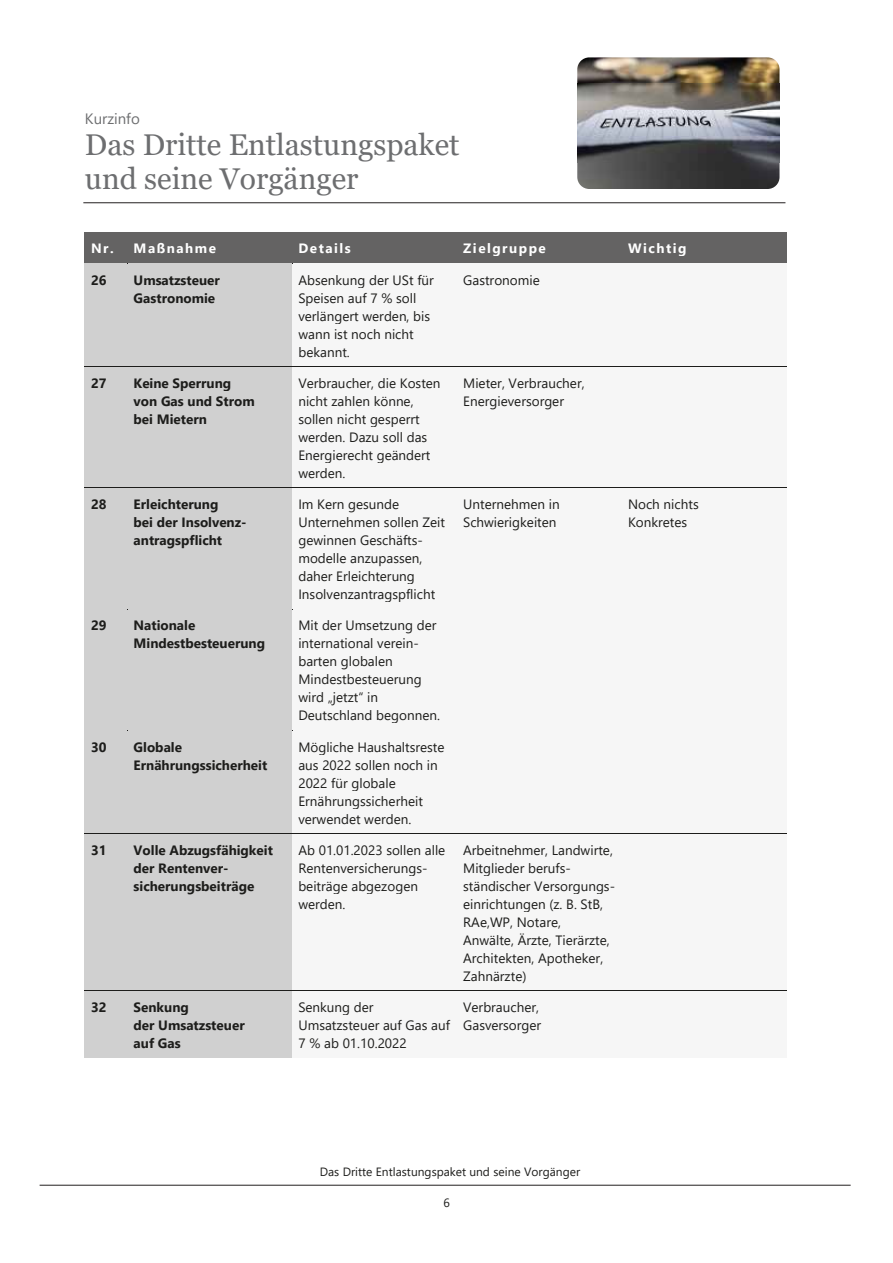
<style>
.page{position:relative;width:893px;height:1263px;background:#fff}
.page>*{position:absolute;margin:0;border:0;box-sizing:border-box;transform-origin:0 0}
.t1{font:30px/34px "Georgia";color:#6d6e70}
.t2{font:15px "Segoe UI";color:#6d6e70}
.t3{font:13.5px/18px "Segoe UI";color:#1d1d1b}
.t4{font:700 13.5px/18px "Segoe UI";color:#1d1d1b}
.t5{font:700 13.5px "Segoe UI";letter-spacing:.115em;color:#fff}
.t6{font:12px "Segoe UI";color:#1d1d1b}
</style>
<div class="page">
<hr style="left:83px;top:202px;width:702px;height:1px;background:#231f20">
<hr style="left:40px;top:1185px;width:810px;height:1px;background:#231f20">
<img style="left:577px;top:57px;width:202px;height:132px">
<div style="left:85px;top:232px;width:42px;height:31px;background:#646363"></div>
<div style="left:127px;top:232px;width:165px;height:31px;background:#646363"></div>
<div style="left:292px;top:232px;width:165px;height:31px;background:#646363"></div>
<div style="left:457px;top:232px;width:165px;height:31px;background:#646363"></div>
<div style="left:622px;top:232px;width:164px;height:31px;background:#646363"></div>
<div style="left:85px;top:264px;width:42px;height:102px;background:#d0d0d0"></div>
<div style="left:127px;top:264px;width:165px;height:102px;background:#d0d0d0"></div>
<div style="left:292px;top:264px;width:165px;height:102px;background:#f6f6f6"></div>
<div style="left:457px;top:264px;width:165px;height:102px;background:#f6f6f6"></div>
<div style="left:622px;top:264px;width:164px;height:102px;background:#f6f6f6"></div>
<hr style="left:85px;top:263px;width:42px;height:1px;background:#1d1d1b">
<hr style="left:127px;top:263px;width:165px;height:1px;background:#1d1d1b">
<hr style="left:292px;top:263px;width:165px;height:1px;background:#1d1d1b">
<hr style="left:457px;top:263px;width:165px;height:1px;background:#1d1d1b">
<hr style="left:622px;top:263px;width:164px;height:1px;background:#1d1d1b">
<div style="left:85px;top:367px;width:42px;height:121px;background:#d0d0d0"></div>
<div style="left:127px;top:367px;width:165px;height:121px;background:#d0d0d0"></div>
<div style="left:292px;top:367px;width:165px;height:121px;background:#f6f6f6"></div>
<div style="left:457px;top:367px;width:165px;height:121px;background:#f6f6f6"></div>
<div style="left:622px;top:367px;width:164px;height:121px;background:#f6f6f6"></div>
<hr style="left:85px;top:366px;width:42px;height:1px;background:#1d1d1b">
<hr style="left:127px;top:366px;width:165px;height:1px;background:#1d1d1b">
<hr style="left:292px;top:366px;width:165px;height:1px;background:#1d1d1b">
<hr style="left:457px;top:366px;width:165px;height:1px;background:#1d1d1b">
<hr style="left:622px;top:366px;width:164px;height:1px;background:#1d1d1b">
<div style="left:85px;top:488px;width:42px;height:121px;background:#d0d0d0"></div>
<div style="left:127px;top:488px;width:165px;height:121px;background:#d0d0d0"></div>
<div style="left:292px;top:488px;width:165px;height:121px;background:#f6f6f6"></div>
<div style="left:457px;top:488px;width:165px;height:121px;background:#f6f6f6"></div>
<div style="left:622px;top:488px;width:164px;height:121px;background:#f6f6f6"></div>
<hr style="left:127px;top:488px;width:165px;height:1px;background:#1d1d1b">
<div style="left:128px;top:488px;width:164px;height:7px;background:#d0d0d0"></div>
<hr style="left:292px;top:488px;width:165px;height:1px;background:#1d1d1b">
<div style="left:293px;top:488px;width:164px;height:7px;background:#f6f6f6"></div>
<div style="left:85px;top:610px;width:42px;height:120px;background:#d0d0d0"></div>
<div style="left:127px;top:610px;width:165px;height:120px;background:#d0d0d0"></div>
<div style="left:292px;top:610px;width:165px;height:120px;background:#f6f6f6"></div>
<div style="left:457px;top:610px;width:165px;height:120px;background:#f6f6f6"></div>
<div style="left:622px;top:610px;width:164px;height:120px;background:#f6f6f6"></div>
<hr style="left:85px;top:609px;width:42px;height:1px;background:#1d1d1b">
<hr style="left:127px;top:609px;width:165px;height:1px;background:#1d1d1b">
<hr style="left:292px;top:609px;width:165px;height:1px;background:#1d1d1b">
<hr style="left:457px;top:609px;width:165px;height:1px;background:#1d1d1b">
<hr style="left:622px;top:609px;width:164px;height:1px;background:#1d1d1b">
<div style="left:85px;top:731px;width:42px;height:102px;background:#d0d0d0"></div>
<div style="left:127px;top:731px;width:165px;height:102px;background:#d0d0d0"></div>
<div style="left:292px;top:731px;width:165px;height:102px;background:#f6f6f6"></div>
<div style="left:457px;top:731px;width:165px;height:102px;background:#f6f6f6"></div>
<div style="left:622px;top:731px;width:164px;height:102px;background:#f6f6f6"></div>
<hr style="left:85px;top:730px;width:42px;height:1px;background:#1d1d1b">
<hr style="left:127px;top:730px;width:165px;height:1px;background:#1d1d1b">
<hr style="left:292px;top:730px;width:165px;height:1px;background:#1d1d1b">
<hr style="left:457px;top:730px;width:165px;height:1px;background:#1d1d1b">
<hr style="left:622px;top:730px;width:164px;height:1px;background:#1d1d1b">
<div style="left:85px;top:834px;width:42px;height:157px;background:#d0d0d0"></div>
<div style="left:127px;top:834px;width:165px;height:157px;background:#d0d0d0"></div>
<div style="left:292px;top:834px;width:165px;height:157px;background:#f6f6f6"></div>
<div style="left:457px;top:834px;width:165px;height:157px;background:#f6f6f6"></div>
<div style="left:622px;top:834px;width:164px;height:157px;background:#f6f6f6"></div>
<hr style="left:85px;top:833px;width:42px;height:1px;background:#1d1d1b">
<hr style="left:127px;top:833px;width:165px;height:1px;background:#1d1d1b">
<hr style="left:292px;top:833px;width:165px;height:1px;background:#1d1d1b">
<hr style="left:457px;top:833px;width:165px;height:1px;background:#1d1d1b">
<hr style="left:622px;top:833px;width:164px;height:1px;background:#1d1d1b">
<div style="left:85px;top:991px;width:42px;height:67px;background:#d0d0d0"></div>
<div style="left:127px;top:991px;width:165px;height:67px;background:#d0d0d0"></div>
<div style="left:292px;top:991px;width:165px;height:67px;background:#f6f6f6"></div>
<div style="left:457px;top:991px;width:165px;height:67px;background:#f6f6f6"></div>
<div style="left:622px;top:991px;width:164px;height:67px;background:#f6f6f6"></div>
<hr style="left:127px;top:991px;width:165px;height:1px;background:#1d1d1b">
<div style="left:128px;top:991px;width:164px;height:7px;background:#d0d0d0"></div>
<hr style="left:292px;top:991px;width:165px;height:1px;background:#1d1d1b">
<div style="left:293px;top:991px;width:164px;height:7px;background:#f6f6f6"></div>
<p class="t2" style="left:85px;top:104px;width:56px">Kurzinfo</p>
<h1 class="t1" style="left:85px;top:129px;width:376px">Das Dritte Entlastungspaket und seine Vorgänger</h1>
<p class="t5" style="left:91px;top:236px;width:127px">Nr. Maßnahme</p>
<p class="t5" style="left:298px;top:236px;width:54px">Details</p>
<p class="t5" style="left:463px;top:236px;width:84px">Zielgruppe</p>
<p class="t5" style="left:628px;top:236px;width:60px">Wichtig</p>
<p class="t4" style="left:91px;top:270px;width:17px">26</p>
<p class="t4" style="left:134px;top:270px;width:88px">Umsatzsteuer<br>Gastronomie</p>
<p class="t3" style="left:298px;top:270px;width:137px">Absenkung der USt für<br>Speisen auf 7 % soll verlängert werden, bis wann ist noch nicht bekannt.</p>
<p class="t3" style="left:463px;top:270px;width:78px">Gastronomie</p>
<p class="t4" style="left:91px;top:373px;width:17px">27</p>
<p class="t4" style="left:134px;top:373px;width:123px">Keine Sperrung von Gas und Strom bei Mietern</p>
<p class="t3" style="left:298px;top:373px;width:144px">Verbraucher, die Kosten nicht zahlen könne, sollen nicht gesperrt werden. Dazu soll das<br>Energierecht geändert werden.</p>
<p class="t3" style="left:463px;top:373px;width:123px">Mieter, Verbraucher,<br>Energieversorger</p>
<p class="t4" style="left:91px;top:494px;width:17px">28</p>
<p class="t4" style="left:134px;top:494px;width:115px">Erleichterung<br>bei der Insolvenz&shy;antragspflicht</p>
<p class="t3" style="left:298px;top:494px;width:148px">Im Kern gesunde<br>Unternehmen sollen Zeit gewinnen Geschäfts&shy;modelle anzupassen, daher Erleichterung<br>Insolvenzantragspflicht</p>
<p class="t3" style="left:463px;top:494px;width:98px">Unternehmen in<br>Schwierigkeiten</p>
<p class="t3" style="left:628px;top:494px;width:72px">Noch nichts<br>Konkretes</p>
<p class="t4" style="left:91px;top:616px;width:17px">29</p>
<p class="t4" style="left:134px;top:616px;width:133px">Nationale<br>Mindestbesteuerung</p>
<p class="t3" style="left:298px;top:615px;width:143px">Mit der Umsetzung der international verein&shy;barten globalen<br>Mindestbesteuerung wird „jetzt“ in<br>Deutschland begonnen.</p>
<p class="t4" style="left:91px;top:737px;width:17px">30</p>
<p class="t4" style="left:134px;top:737px;width:135px">Globale<br>Ernährungssicherheit</p>
<p class="t3" style="left:298px;top:737px;width:148px">Mögliche Haushaltsreste aus 2022 sollen noch in<br>2022 für globale<br>Ernährungssicherheit verwendet werden.</p>
<p class="t4" style="left:91px;top:840px;width:17px">31</p>
<p class="t4" style="left:134px;top:840px;width:141px">Volle Abzugsfähigkeit der Rentenver&shy;sicherungsbeiträge</p>
<p class="t3" style="left:298px;top:840px;width:148px">Ab 01.01.2023 sollen alle<br>Rentenversicherungs&shy;beiträge abgezogen werden.</p>
<p class="t3" style="left:463px;top:840px;width:153px">Arbeitnehmer, Landwirte,<br>Mitglieder berufs&shy;ständischer Versorgungs&shy;einrichtungen (z. B. StB,<br>RAe,WP, Notare,<br>Anwälte, Ärzte, Tierärzte,<br>Architekten, Apotheker,<br>Zahnärzte)</p>
<p class="t4" style="left:91px;top:997px;width:17px">32</p>
<p class="t4" style="left:134px;top:997px;width:113px">Senkung<br>der Umsatzsteuer auf Gas</p>
<p class="t3" style="left:298px;top:997px;width:153px">Senkung der<br>Umsatzsteuer auf Gas auf<br>7 % ab 01.10.2022</p>
<p class="t3" style="left:463px;top:997px;width:80px">Verbraucher,<br>Gasversorger</p>
<p class="t6" style="left:320px;top:1161px;width:262px">Das Dritte Entlastungspaket und seine Vorgänger</p>
<p class="t6" style="left:443px;top:1191px;width:8px">6</p>
</div>
